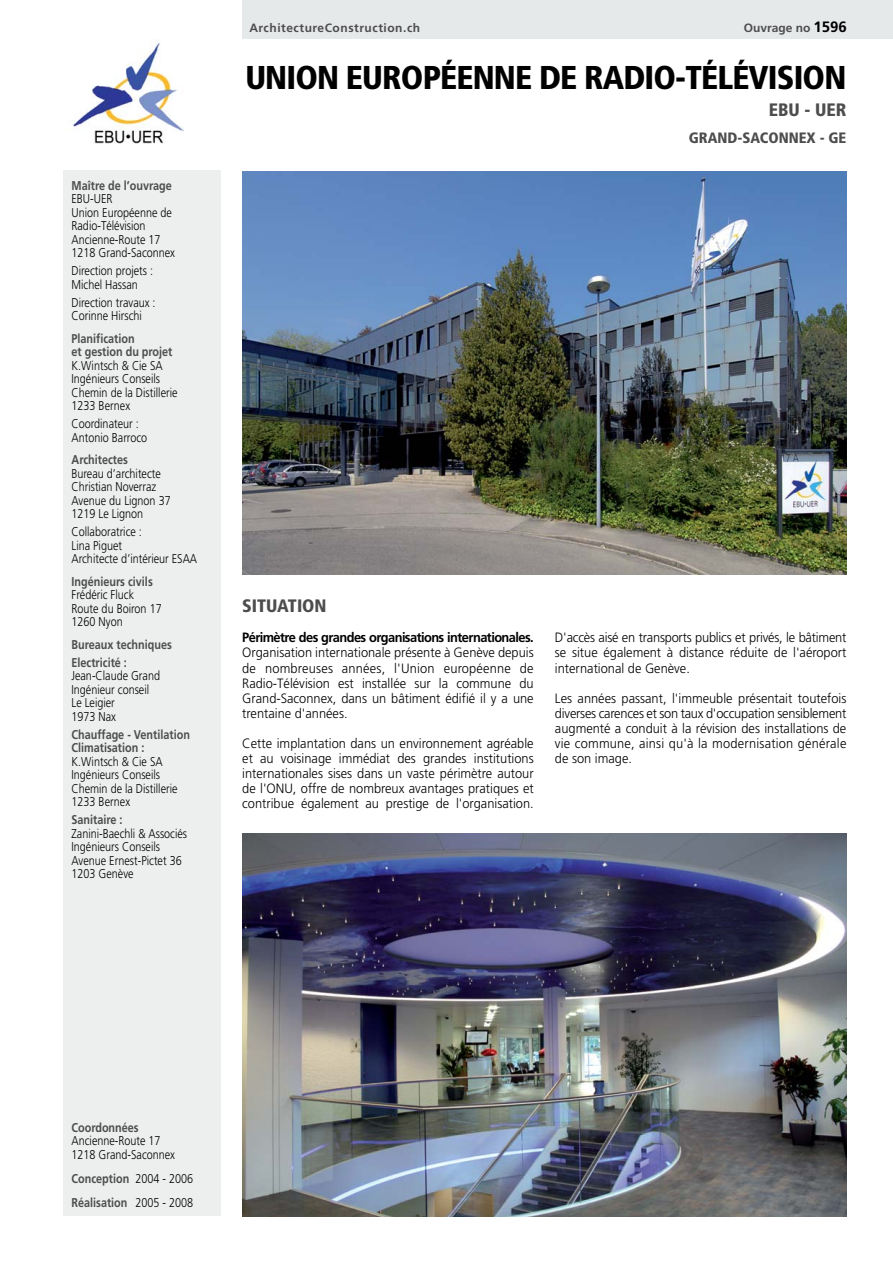
<style>
.page{position:relative;width:893px;height:1263px;background:#fff}
.page>*{position:absolute;margin:0;border:0;box-sizing:border-box;transform-origin:0 0}
.t1{font:900 condensed 33px "Frutiger";letter-spacing:-.025em;color:#000}
.t2{font:900 condensed 18px "Frutiger";color:#4d4d4d}
.t3{font:900 condensed 15px "Frutiger";color:#4d4d4d}
.t4{font:300 13.5px/15.1px "Frutiger";color:#000;text-align:justify;scale:.95 1}
.t5{font:700 13.5px "Frutiger";letter-spacing:-.045em;color:#000;scale:.95 1}
.t6{font:300 12.75px/13.5px "Frutiger";color:#000;scale:.85 1}
.t7{font:700 12.75px/13.5px "Frutiger";color:#4d4d4d;scale:.85 1}
.t8{font:700 12px "Frutiger";letter-spacing:.045em;color:#4d4d4d}
.t9{font:700 12px "Frutiger";color:#4d4d4d}
.s1{font-size:15px;color:#000}
.s2{font-weight:300;color:#000}
</style>
<div class="page">
<div style="left:63px;top:170px;width:158px;height:1046px;background:#edefef"></div>
<img style="left:242px;top:171px;width:604px;height:404px">
<img style="left:242px;top:833px;width:604px;height:383px">
<img style="left:68px;top:42px;width:116px;height:102px">
<div style="left:242px;top:0;width:650px;height:38px;background:#e6e9ea"></div>
<p class="t7" style="left:71px;top:180px;width:120px">Maître de l’ouvrage</p>
<p class="t6" style="left:71px;top:193px;width:123px">EBU-UER<br>Union Européenne de<br>Radio-Télévision<br>Ancienne-Route 17<br>1218 Grand-Saconnex</p>
<p class="t6" style="left:71px;top:265px;width:97px">Direction projets :<br>Michel Hassan</p>
<p class="t6" style="left:71px;top:297px;width:100px">Direction travaux :<br>Corinne Hirschi</p>
<p class="t7" style="left:71px;top:333px;width:120px">Planification<br>et gestion du projet</p>
<p class="t6" style="left:71px;top:360px;width:126px">K.Wintsch &amp; Cie SA<br>Ingénieurs Conseils<br>Chemin de la Distillerie<br>1233 Bernex</p>
<p class="t6" style="left:71px;top:418px;width:91px">Coordinateur :<br>Antonio Barroco</p>
<p class="t7" style="left:71px;top:454px;width:68px">Architectes</p>
<p class="t6" style="left:71px;top:468px;width:118px">Bureau d’architecte<br>Christian Noverraz<br>Avenue du Lignon 37<br>1219 Le Lignon</p>
<p class="t6" style="left:71px;top:526px;width:149px">Collaboratrice :<br>Lina Piguet<br>Architecte d’intérieur ESAA</p>
<p class="t7" style="left:71px;top:576px;width:97px">Ingénieurs civils</p>
<p class="t6" style="left:71px;top:589px;width:108px">Frédéric Fluck<br>Route du Boiron 17<br>1260 Nyon</p>
<p class="t7" style="left:71px;top:636px;width:120px;line-height:18px">Bureaux techniques<br>Electricité :</p>
<p class="t6" style="left:71px;top:670px;width:106px">Jean-Claude Grand<br>Ingénieur conseil<br>Le Leigier<br>1973 Nax</p>
<p class="t7" style="left:71px;top:729px;width:141px">Chauffage - Ventilation<br>Climatisation :</p>
<p class="t6" style="left:71px;top:756px;width:126px">K.Wintsch &amp; Cie SA<br>Ingénieurs Conseils<br>Chemin de la Distillerie<br>1233 Bernex</p>
<p class="t7" style="left:71px;top:814px;width:62px">Sanitaire :</p>
<p class="t6" style="left:71px;top:828px;width:137px">Zanini-Baechli &amp; Associés<br>Ingénieurs Conseils<br>Avenue Ernest-Pictet 36<br>1203 Genève</p>
<p class="t8" style="left:249px;top:23px;width:172px">ArchitectureConstruction.ch</p>
<p class="t9" style="left:743px;top:23px;width:104px">Ouvrage no <span class="s1">1596</span></p>
<h1 class="t1" style="left:245px;top:65px;width:602px">UNION EUROPÉENNE DE RADIO-TÉLÉVISION</h1>
<h2 class="t2" style="left:768px;top:103px;width:79px">EBU - UER</h2>
<p class="t3" style="left:688px;top:132px;width:159px">GRAND-SACONNEX - GE</p>
<h2 class="t2" style="left:242px;top:599px;width:86px">SITUATION</h2>
<p class="t5" style="left:242px;top:632px;width:308px">Périmètre des grandes organisations internationales.</p>
<p class="t4" style="left:242px;top:646px;width:308px">Organisation internationale présente à Genève depuis de nombreuses années, l'Union européenne de Radio-Télévision est installée sur la commune du Grand-Saconnex, dans un bâtiment édifié il y a une trentaine d'années.</p>
<p class="t4" style="left:242px;top:737px;width:308px">Cette implantation dans un environnement agréable et au voisinage immédiat des grandes institutions internationales sises dans un vaste périmètre autour de l'ONU, offre de nombreux avantages pratiques et contribue également au prestige de l'organisation.</p>
<p class="t4" style="left:555px;top:631px;width:308px">D'accès aisé en transports publics et privés, le bâtiment se situe également à distance réduite de l'aéroport international de Genève.</p>
<p class="t4" style="left:555px;top:692px;width:308px">Les années passant, l'immeuble présentait toutefois diverses carences et son taux d'occupation sensiblement augmenté a conduit à la révision des installations de vie commune, ainsi qu'à la modernisation générale de son image.</p>
<p class="t7" style="left:71px;top:1122px;width:81px">Coordonnées</p>
<p class="t6" style="left:71px;top:1135px;width:123px">Ancienne-Route 17<br>1218 Grand-Saconnex</p>
<p class="t7" style="left:71px;top:1167px;width:145px;line-height:24px">Conception <span class="s2">2004 - 2006<br></span>Réalisation <span class="s2">2005 - 2008</span></p>
</div>
